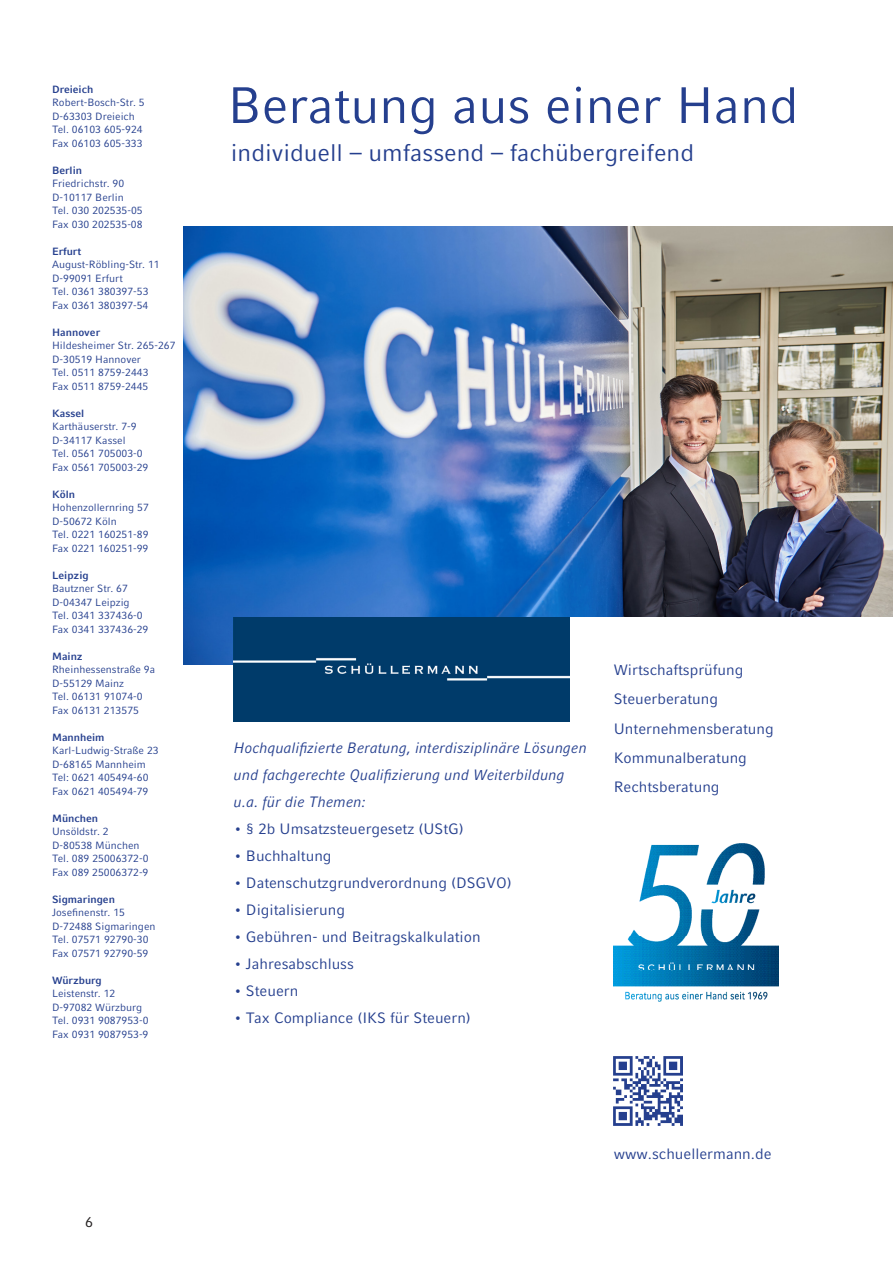
<style>
.page{position:relative;width:893px;height:1263px;background:#fff}
.page>*{position:absolute;margin:0;border:0;box-sizing:border-box;transform-origin:0 0}
.t1{font:51px "Compatil Fact LT Pro";color:#253f8e}
.t2{font:24px "Compatil Fact LT Pro";color:#253f8e}
.Kompetenzen{font:15px "Compatil Fact LT Pro";color:#253f8e}
.t3{font:italic 15px/27px "Compatil Fact LT Pro";color:#253f8e}
.t4{font:14.25px "Compatil Fact LT Pro";color:#231f20}
.t5{font:10.5px "Compatil Fact LT Pro";color:#253f8e}
.t6{font:700 10.5px "Compatil Fact LT Pro";color:#253f8e}
</style>
<div class="page">
<img style="left:184px;top:226px;width:709px;height:438px">
<div style="left:569px;top:617px;width:324px;height:104px;background:#fff"></div>
<img style="left:614px;top:1056px;width:69px;height:69px">
<img style="left:614px;top:843px;width:165px;height:159px">
<div style="left:234px;top:617px;width:335px;height:104px;background:#003b6a"></div>
<p class="t6" style="left:52px;top:83px;width:43px">Dreieich</p>
<p class="t5" style="left:52px;top:97px;width:94px">Robert-Bosch-Str. 5</p>
<p class="t5" style="left:52px;top:110px;width:84px">D-63303 Dreieich</p>
<p class="t5" style="left:52px;top:124px;width:92px">Tel. 06103 605-924</p>
<p class="t5" style="left:52px;top:137px;width:92px">Fax 06103 605-333</p>
<p class="t6" style="left:52px;top:164px;width:32px">Berlin</p>
<p class="t5" style="left:52px;top:178px;width:74px">Friedrichstr. 90</p>
<p class="t5" style="left:52px;top:191px;width:73px">D-10117 Berlin</p>
<p class="t5" style="left:52px;top:205px;width:92px">Tel. 030 202535-05</p>
<p class="t5" style="left:52px;top:218px;width:92px">Fax 030 202535-08</p>
<p class="t6" style="left:52px;top:245px;width:31px">Erfurt</p>
<p class="t5" style="left:52px;top:259px;width:109px">August-Röbling-Str. 11</p>
<p class="t5" style="left:52px;top:272px;width:72px">D-99091 Erfurt</p>
<p class="t5" style="left:52px;top:286px;width:98px">Tel. 0361 380397-53</p>
<p class="t5" style="left:52px;top:299px;width:98px">Fax 0361 380397-54</p>
<p class="t6" style="left:52px;top:326px;width:50px">Hannover</p>
<p class="t5" style="left:52px;top:340px;width:125px">Hildesheimer Str. 265-267</p>
<p class="t5" style="left:52px;top:353px;width:90px">D-30519 Hannover</p>
<p class="t5" style="left:52px;top:367px;width:98px">Tel. 0511 8759-2443</p>
<p class="t5" style="left:52px;top:380px;width:98px">Fax 0511 8759-2445</p>
<p class="t6" style="left:52px;top:407px;width:34px">Kassel</p>
<p class="t5" style="left:52px;top:421px;width:86px">Karthäuserstr. 7-9</p>
<p class="t5" style="left:52px;top:434px;width:75px">D-34117 Kassel</p>
<p class="t5" style="left:52px;top:448px;width:92px">Tel. 0561 705003-0</p>
<p class="t5" style="left:52px;top:461px;width:98px">Fax 0561 705003-29</p>
<p class="t6" style="left:52px;top:488px;width:25px">Köln</p>
<p class="t5" style="left:52px;top:502px;width:98px">Hohenzollernring 57</p>
<p class="t5" style="left:52px;top:515px;width:66px">D-50672 Köln</p>
<p class="t5" style="left:52px;top:529px;width:98px">Tel. 0221 160251-89</p>
<p class="t5" style="left:52px;top:542px;width:98px">Fax 0221 160251-99</p>
<p class="t6" style="left:52px;top:569px;width:38px">Leipzig</p>
<p class="t5" style="left:52px;top:583px;width:77px">Bautzner Str. 67</p>
<p class="t5" style="left:52px;top:596px;width:79px">D-04347 Leipzig</p>
<p class="t5" style="left:52px;top:610px;width:92px">Tel. 0341 337436-0</p>
<p class="t5" style="left:52px;top:623px;width:98px">Fax 0341 337436-29</p>
<p class="t6" style="left:52px;top:650px;width:32px">Mainz</p>
<p class="t5" style="left:52px;top:664px;width:105px">Rheinhessenstraße 9a</p>
<p class="t5" style="left:52px;top:677px;width:74px">D-55129 Mainz</p>
<p class="t5" style="left:52px;top:691px;width:92px">Tel. 06131 91074-0</p>
<p class="t5" style="left:52px;top:704px;width:88px">Fax 06131 213575</p>
<p class="t6" style="left:52px;top:731px;width:54px">Mannheim</p>
<p class="t5" style="left:52px;top:745px;width:108px">Karl-Ludwig-Straße 23</p>
<p class="t5" style="left:52px;top:758px;width:95px">D-68165 Mannheim</p>
<p class="t5" style="left:52px;top:772px;width:98px">Tel: 0621 405494-60</p>
<p class="t5" style="left:52px;top:785px;width:98px">Fax 0621 405494-79</p>
<p class="t6" style="left:52px;top:812px;width:48px">München</p>
<p class="t5" style="left:52px;top:826px;width:58px">Unsöldstr. 2</p>
<p class="t5" style="left:52px;top:839px;width:89px">D-80538 München</p>
<p class="t5" style="left:52px;top:853px;width:98px">Tel. 089 25006372-0</p>
<p class="t5" style="left:52px;top:866px;width:98px">Fax 089 25006372-9</p>
<p class="t6" style="left:52px;top:893px;width:64px">Sigmaringen</p>
<p class="t5" style="left:52px;top:907px;width:74px">Josefinenstr. 15</p>
<p class="t5" style="left:52px;top:920px;width:105px">D-72488 Sigmaringen</p>
<p class="t5" style="left:52px;top:934px;width:98px">Tel. 07571 92790-30</p>
<p class="t5" style="left:52px;top:947px;width:98px">Fax 07571 92790-59</p>
<p class="t6" style="left:52px;top:974px;width:51px">Würzburg</p>
<p class="t5" style="left:52px;top:988px;width:65px">Leistenstr. 12</p>
<p class="t5" style="left:52px;top:1001px;width:92px">D-97082 Würzburg</p>
<p class="t5" style="left:52px;top:1015px;width:98px">Tel. 0931 9087953-0</p>
<p class="t5" style="left:52px;top:1028px;width:98px">Fax 0931 9087953-9</p>
<h3 class="t4" style="left:85px;top:1213px;width:9px">6</h3>
<p class="t1" style="left:227px;top:76px;width:572px">Beratung aus einer Hand</p>
<p class="t2" style="left:231px;top:138px;width:465px">individuell – umfassend – fachübergreifend</p>
<p class="t3" style="left:234px;top:734px;width:355px">Hochqualifizierte Beratung, interdisziplinäre Lösungen</p>
<p class="t3" style="left:234px;top:761px;width:332px">und fachgerechte Qualifizierung und Weiterbildung u.a. für die Themen:</p>
<p class="Kompetenzen" style="left:234px;top:820px;width:231px">• § 2b Umsatzsteuergesetz (UStG)</p>
<p class="Kompetenzen" style="left:234px;top:847px;width:99px">• Buchhaltung</p>
<p class="Kompetenzen" style="left:234px;top:874px;width:279px">• Datenschutzgrundverordnung (DSGVO)</p>
<p class="Kompetenzen" style="left:234px;top:901px;width:113px">• Digitalisierung</p>
<p class="Kompetenzen" style="left:234px;top:928px;width:248px">• Gebühren- und Beitragskalkulation</p>
<p class="Kompetenzen" style="left:234px;top:955px;width:121px">• Jahresabschluss</p>
<p class="Kompetenzen" style="left:234px;top:982px;width:66px">• Steuern</p>
<p class="Kompetenzen" style="left:234px;top:1009px;width:238px">• Tax Compliance (IKS für Steuern)</p>
<p class="Kompetenzen" style="left:614px;top:661px;width:131px">Wirtschaftsprüfung</p>
<p class="Kompetenzen" style="left:614px;top:690px;width:106px">Steuerberatung</p>
<p class="Kompetenzen" style="left:614px;top:720px;width:161px">Unternehmensberatung</p>
<p class="Kompetenzen" style="left:614px;top:749px;width:135px">Kommunalberatung</p>
<p class="Kompetenzen" style="left:614px;top:778px;width:107px">Rechtsberatung</p>
<p class="Kompetenzen" style="left:614px;top:1145px;width:159px">www.schuellermann.de</p>
</div>
